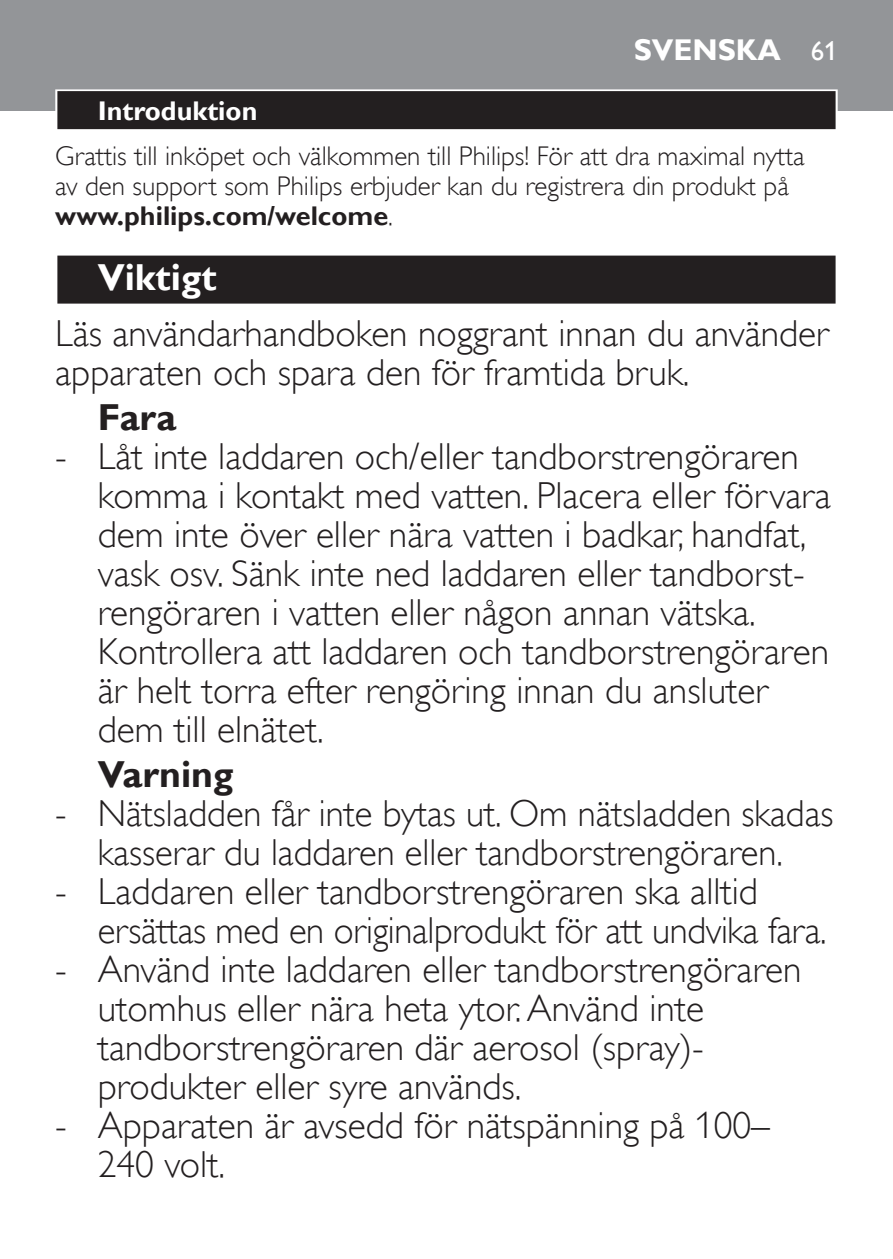
<style>
.page{position:relative;width:893px;height:1259px;background:#fff}
.page>*{position:absolute;margin:0;border:0;box-sizing:border-box;transform-origin:0 0}
.t1{font:37.5px/39px "Gill Sans Alt One WGL Light";color:#231f20}
.t2{font:700 37.5px "Gill Sans Alt One WGL";color:#231f20}
.t3{font:700 37.5px "Gill Sans Alt One WGL";color:#fff}
.t4{font:700 30px "Gill Sans Alt One WGL";color:#fff}
.t5{font:27px/30px "Gill Sans Alt One WGL Light";color:#231f20}
.t6{font:700 27px "Gill Sans Alt One WGL";color:#231f20}
.t7{font:700 27px "Gill Sans Alt One WGL";color:#fff}
.s1{font-weight:400;font-size:27px}
.s2{font-family:"Gill Sans Alt One WGL Light";font-weight:400}
</style>
<div class="page">
<div style="left:0;top:0;width:893px;height:111px;background:#939598"></div>
<div style="left:55px;top:89px;width:783px;height:43px;background:linear-gradient(to right,#dedddd,#dedddd)"></div>
<div style="left:57px;top:91px;width:779px;height:38px;background:#231f20"></div>
<div style="left:55px;top:253px;width:783px;height:53px;background:linear-gradient(to right,#a4a2a3,#a4a2a3)"></div>
<div style="left:57px;top:256px;width:779px;height:48px;background:#231f20"></div>
<p class="t4" style="left:634px;top:35px;width:205px">SVENSKA <span class="s1">61</span></p>
<p class="t7" style="left:98px;top:97px;width:161px">Introduktion</p>
<p class="t5" style="left:55px;top:141px;width:751px">Grattis till inköpet och välkommen till Philips! För att dra maximal nytta av den support som Philips erbjuder kan du registrera din produkt på</p>
<p class="t6" style="left:55px;top:202px;width:339px">www.philips.com/welcome<span class="s2">.</span></p>
<p class="t3" style="left:98px;top:258px;width:120px">Viktigt</p>
<p class="t1" style="left:55px;top:314px;width:775px">Läs användarhandboken noggrant innan du använder apparaten och spara den för framtida bruk.</p>
<p class="t2" style="left:98px;top:398px;width:80px">Fara</p>
<p class="t1" style="left:98px;top:439px;width:734px;text-indent:-43px">- Låt inte laddaren och/eller tandborstrengöraren komma i kontakt med vatten. Placera eller förvara dem inte över eller nära vatten i badkar, handfat, vask osv. Sänk inte ned laddaren eller tandborst&shy;rengöraren i vatten eller någon annan vätska.<br>Kontrollera att laddaren och tandborstrengöraren är helt torra efter rengöring innan du ansluter dem till elnätet.</p>
<p class="t2" style="left:98px;top:755px;width:137px">Varning</p>
<p class="t1" style="left:55px;top:796px;width:780px;text-align:center">- Nätsladden får inte bytas ut. Om nätsladden skadas kasserar du laddaren eller tandborstrengöraren.</p>
<p class="t1" style="left:98px;top:874px;width:730px;text-indent:-43px">- Laddaren eller tandborstrengöraren ska alltid ersättas med en originalprodukt för att undvika fara.</p>
<p class="t1" style="left:98px;top:952px;width:705px;text-indent:-43px">- Använd inte laddaren eller tandborstrengöraren utomhus eller nära heta ytor. Använd inte tandborstrengöraren där aerosol (spray)- produkter eller syre används.</p>
<p class="t1" style="left:98px;top:1108px;width:674px;text-indent:-43px">- Apparaten är avsedd för nätspänning på 100–<br>240 volt.</p>
</div>
